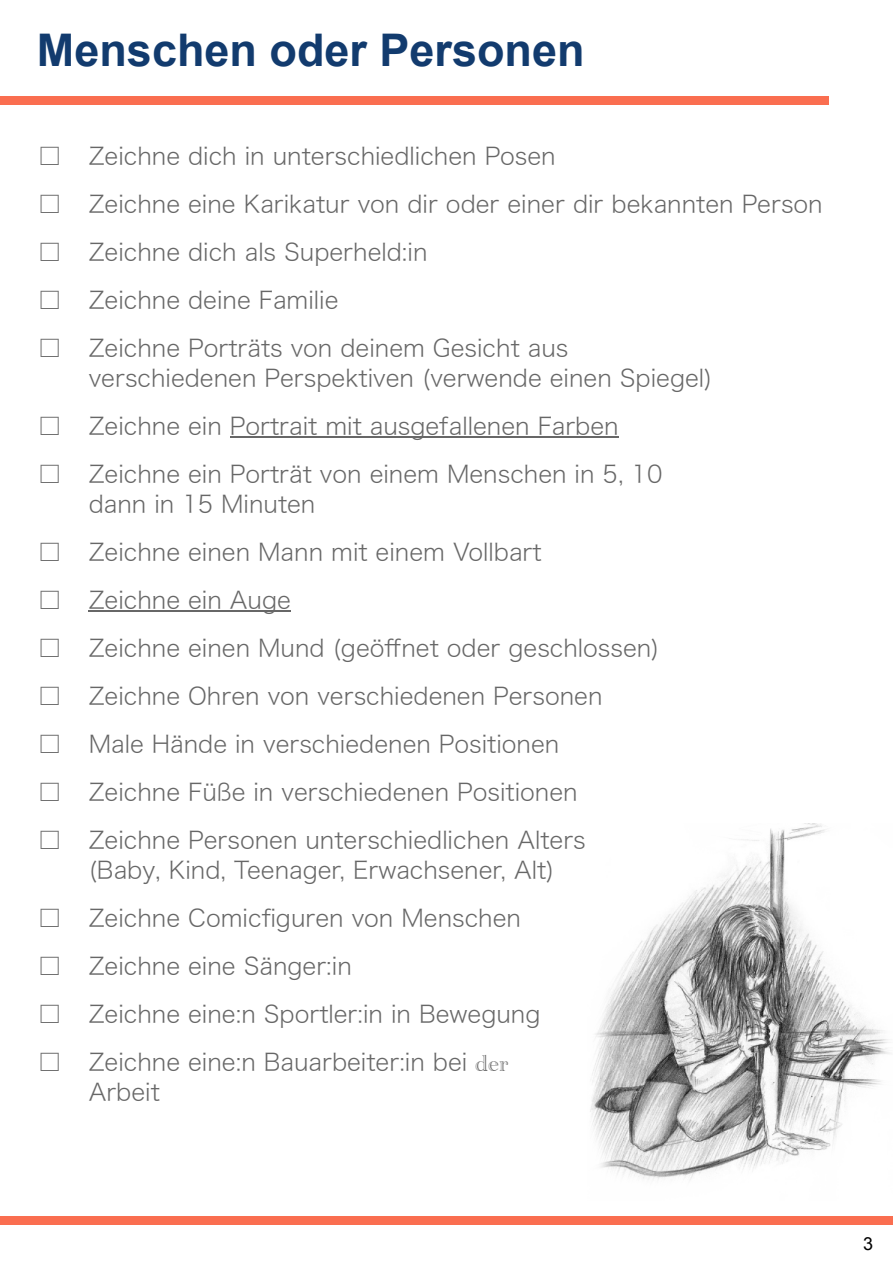
<style>
.page{position:relative;width:893px;height:1263px;background:#fff}
.page>*{position:absolute;margin:0;border:0;box-sizing:border-box;transform-origin:0 0}
.t1{font:700 45px "Arial";color:#123b6e}
.t2{font:24px/30px "Hiragino Sans W2";color:#676767}
.t3{font:18px "Arial";color:#000}
.s1{font-family:"Academy Engraved Let Plain"}
</style>
<div class="page">
<div style="left:0;top:1216px;width:893px;height:8px;background:#fa6e50"></div>
<div style="left:0;top:97px;width:829px;height:8px;background:#fa6e50"></div>
<hr style="left:230px;top:436px;width:389px;height:2px;background:#676767">
<hr style="left:89px;top:610px;width:202px;height:2px;background:#676767">
<img style="left:590px;top:824px;width:300px;height:356px">
<h1 class="t1" style="left:37px;top:34px;width:549px">Menschen oder Personen</h1>
<p class="t2" style="left:38px;top:140px;width:520px">□ Zeichne dich in unterschiedlichen Posen</p>
<p class="t2" style="left:38px;top:188px;width:786px">□ Zeichne eine Karikatur von dir oder einer dir bekannten Person</p>
<p class="t2" style="left:38px;top:236px;width:391px">□ Zeichne dich als Superheld:in</p>
<p class="t2" style="left:38px;top:284px;width:302px">□ Zeichne deine Familie</p>
<p class="t2" style="left:89px;top:332px;width:625px;text-indent:-51px">□ Zeichne Porträts von deinem Gesicht aus verschiedenen Perspektiven (verwende einen Spiegel)</p>
<p class="t2" style="left:38px;top:410px;width:582px">□ Zeichne ein Portrait mit ausgefallenen Farben</p>
<p class="t2" style="left:89px;top:458px;width:575px;text-indent:-51px">□ Zeichne ein Porträt von einem Menschen in 5, 10 dann in 15 Minuten</p>
<p class="t2" style="left:38px;top:536px;width:505px">□ Zeichne einen Mann mit einem Vollbart</p>
<p class="t2" style="left:38px;top:584px;width:255px">□ Zeichne ein Auge</p>
<p class="t2" style="left:38px;top:632px;width:623px">□ Zeichne einen Mund (geöffnet oder geschlossen)</p>
<p class="t2" style="left:38px;top:680px;width:566px">□ Zeichne Ohren von verschiedenen Personen</p>
<p class="t2" style="left:38px;top:728px;width:523px">□ Male Hände in verschiedenen Positionen</p>
<p class="t2" style="left:38px;top:776px;width:541px">□ Zeichne Füße in verschiedenen Positionen</p>
<p class="t2" style="left:89px;top:824px;width:499px;text-indent:-51px">□ Zeichne Personen unterschiedlichen Alters (Baby, Kind, Teenager, Erwachsener, Alt)</p>
<p class="t2" style="left:38px;top:902px;width:485px">□ Zeichne Comicfiguren von Menschen</p>
<p class="t2" style="left:38px;top:950px;width:316px">□ Zeichne eine Sänger:in</p>
<p class="t2" style="left:38px;top:998px;width:504px">□ Zeichne eine:n Sportler:in in Bewegung</p>
<p class="t2" style="left:89px;top:1046px;width:421px;text-indent:-51px">□ Zeichne eine:n Bauarbeiter:in bei <span class="s1">der<br></span>Arbeit</p>
<p class="t3" style="left:863px;top:1237px;width:12px">3</p>
</div>
